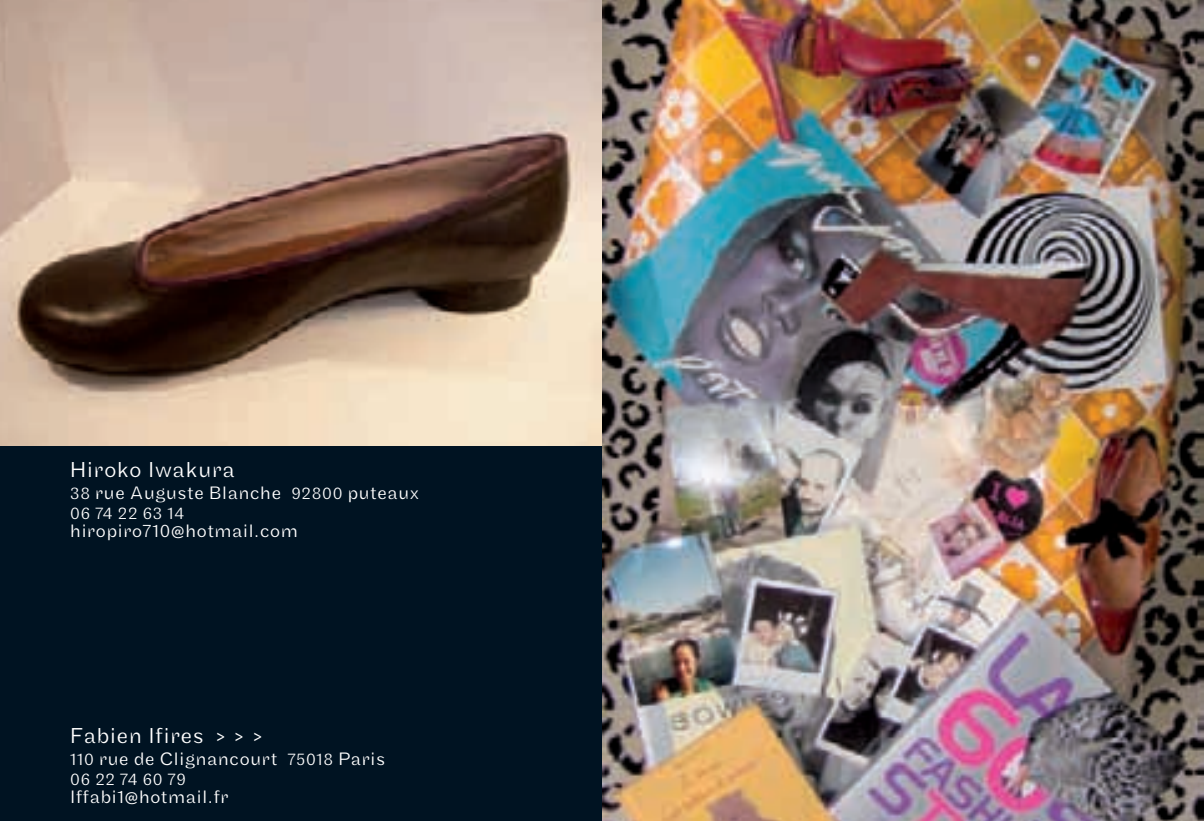
<style>
.page{position:relative;width:1204px;height:821px;background:#fff}
.page>*{position:absolute;margin:0;border:0;box-sizing:border-box;transform-origin:0 0}
.nom{font:100 22.5px "Maple";letter-spacing:.04em;color:#fff}
.coordonées{font:100 18.75px "Maple";letter-spacing:.04em;color:#fff}
.coordonées-2{font:100 17.5px "Maple";letter-spacing:.04em;color:#fff}
.s1{font-size:17.5px}
.s2{font-weight:400;font-size:17.5px}
</style>
<div class="page">
<div style="left:0;top:446px;width:602px;height:375px;background:#001322"></div>
<img style="left:0;top:0;width:602px;height:446px">
<img style="left:602px;top:0;width:601px;height:821px">
<p class="nom" style="left:70px;top:457px;width:166px">Hiroko Iwakura</p>
<p class="coordonées" style="left:70px;top:482px;width:350px"><span class="s1">38</span> rue Auguste Blanche <span class="s1">92800</span> puteaux</p>
<p class="coordonées-2" style="left:70px;top:503px;width:115px">06 74 22 63 14</p>
<p class="coordonées" style="left:70px;top:520px;width:229px">hiropiro710<span class="s2">@</span>hotmail.com</p>
<p class="nom" style="left:70px;top:722px;width:193px">Fabien Ifires <span class="s2">&gt; &gt; &gt;</span></p>
<p class="coordonées" style="left:70px;top:748px;width:316px"><span class="s1">110</span> rue de Clignancourt <span class="s1">75018</span> Paris</p>
<p class="coordonées-2" style="left:70px;top:769px;width:117px">06 22 74 60 79</p>
<p class="coordonées" style="left:70px;top:786px;width:160px">Iffabi1<span class="s2">@</span>hotmail.fr</p>
</div>
